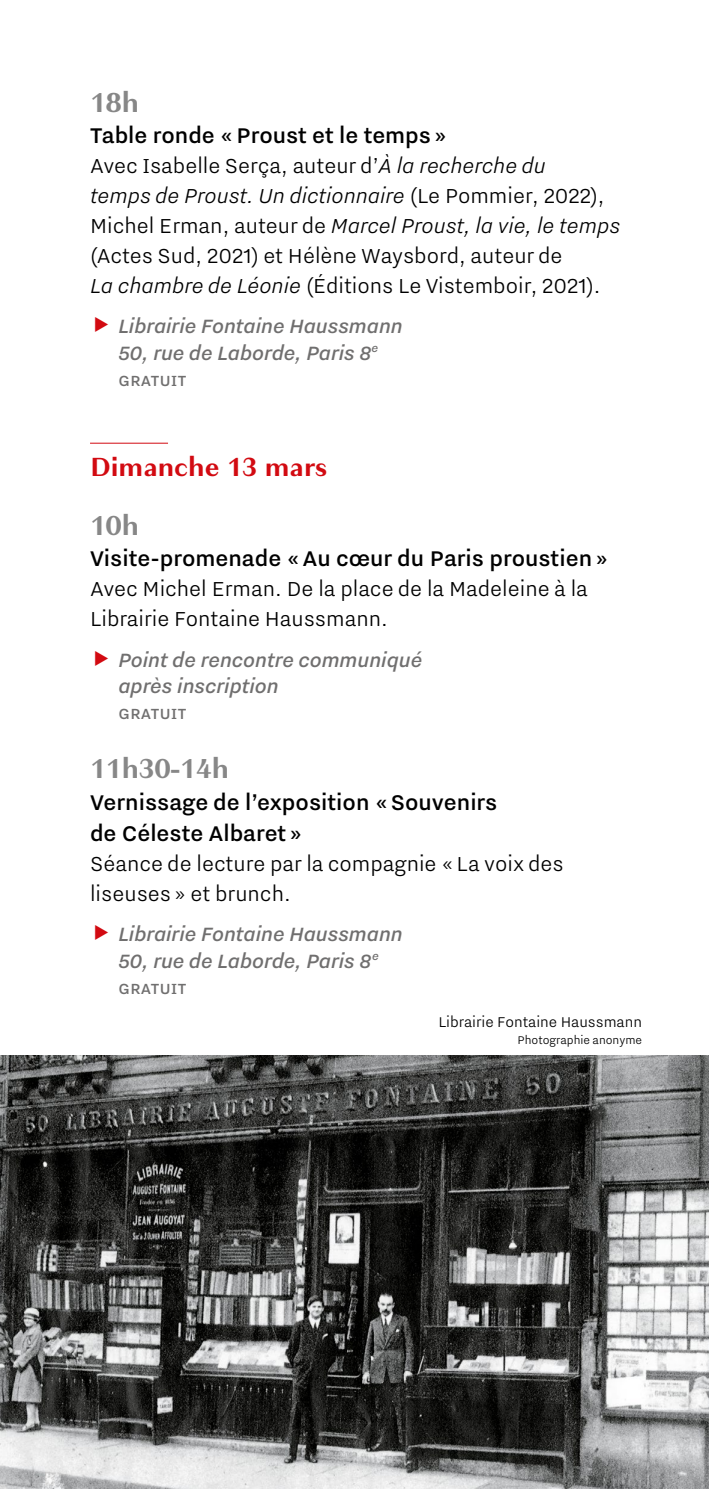
<style>
.page{position:relative;width:709px;height:1489px;background:#fff}
.page>*{position:absolute;margin:0;border:0;box-sizing:border-box;transform-origin:0 0}
.t1{font:700 28.75px "Granville";color:#878787}
.t2{font:700 27.5px "Granville";color:#d20a11}
.t3{font:500 26.25px/31.2px "Nitti Grotesk";color:#000}
.t4{font:300 25px/30px "Nitti Grotesk";color:#000}
.t5{font:italic 500 23.75px/26.2px "Nitti Grotesk";color:#706f6f}
.t6{font:500 18px "Nitti Grotesk";letter-spacing:.02em;color:#706f6f}
.t7{font:300 17.5px "Nitti Grotesk";color:#000}
.t8{font:300 13.75px "Nitti Grotesk";color:#000}
.s1{font-style:italic}
</style>
<div class="page">
<hr style="left:90px;top:442px;width:78px;height:1px;background:#d20a11">
<img style="left:0;top:1055px;width:709px;height:433px">
<p class="t1" style="left:90px;top:82px;width:50px">18h</p>
<p class="t3" style="left:90px;top:119px;width:358px">Table ronde «Proust et le temps»</p>
<p class="t4" style="left:90px;top:150px;width:532px">Avec Isabelle Serça, auteur d’<span class="s1">À la recherche du<br>temps de Proust. Un dictionnaire</span> (Le Pommier, 2022), Michel Erman, auteur de <span class="s1">Marcel Proust, la vie, le temps </span>(Actes Sud, 2021) et Hélène Waysbord, auteur de<br><span class="s1">La chambre de Léonie</span> (Éditions Le Vistemboir, 2021).</p>
<p class="t5" style="left:118px;top:313px;width:286px">Librairie Fontaine Haussmann<br>50, rue de Laborde, Paris 8<sup>e</sup></p>
<p class="t6" style="left:118px;top:370px;width:69px">GRATUIT</p>
<p class="t2" style="left:90px;top:447px;width:239px">Dimanche 13 mars</p>
<p class="t1" style="left:90px;top:505px;width:50px">10h</p>
<p class="t3" style="left:90px;top:542px;width:519px">Visite-promenade «Au cœur du Paris proustien»</p>
<p class="t4" style="left:90px;top:573px;width:499px">Avec Michel Erman. De la place de la Madeleine à la<br>Librairie Fontaine Haussmann.</p>
<p class="t5" style="left:118px;top:645px;width:305px">Point de rencontre communiqué après inscription</p>
<p class="t6" style="left:118px;top:703px;width:69px">GRATUIT</p>
<p class="t1" style="left:90px;top:749px;width:141px">11h30-14h</p>
<p class="t3" style="left:90px;top:785px;width:409px">Vernissage de l’exposition «Souvenirs de Céleste Albaret»</p>
<p class="t4" style="left:90px;top:847px;width:475px">Séance de lecture par la compagnie « La voix des liseuses» et brunch.</p>
<p class="t5" style="left:118px;top:920px;width:286px">Librairie Fontaine Haussmann<br>50, rue de Laborde, Paris 8<sup>e</sup></p>
<p class="t6" style="left:118px;top:978px;width:69px">GRATUIT</p>
<p class="t7" style="left:438px;top:1011px;width:205px">Librairie Fontaine Haussmann</p>
<p class="t8" style="left:517px;top:1032px;width:126px">Photographie anonyme</p>
</div>
